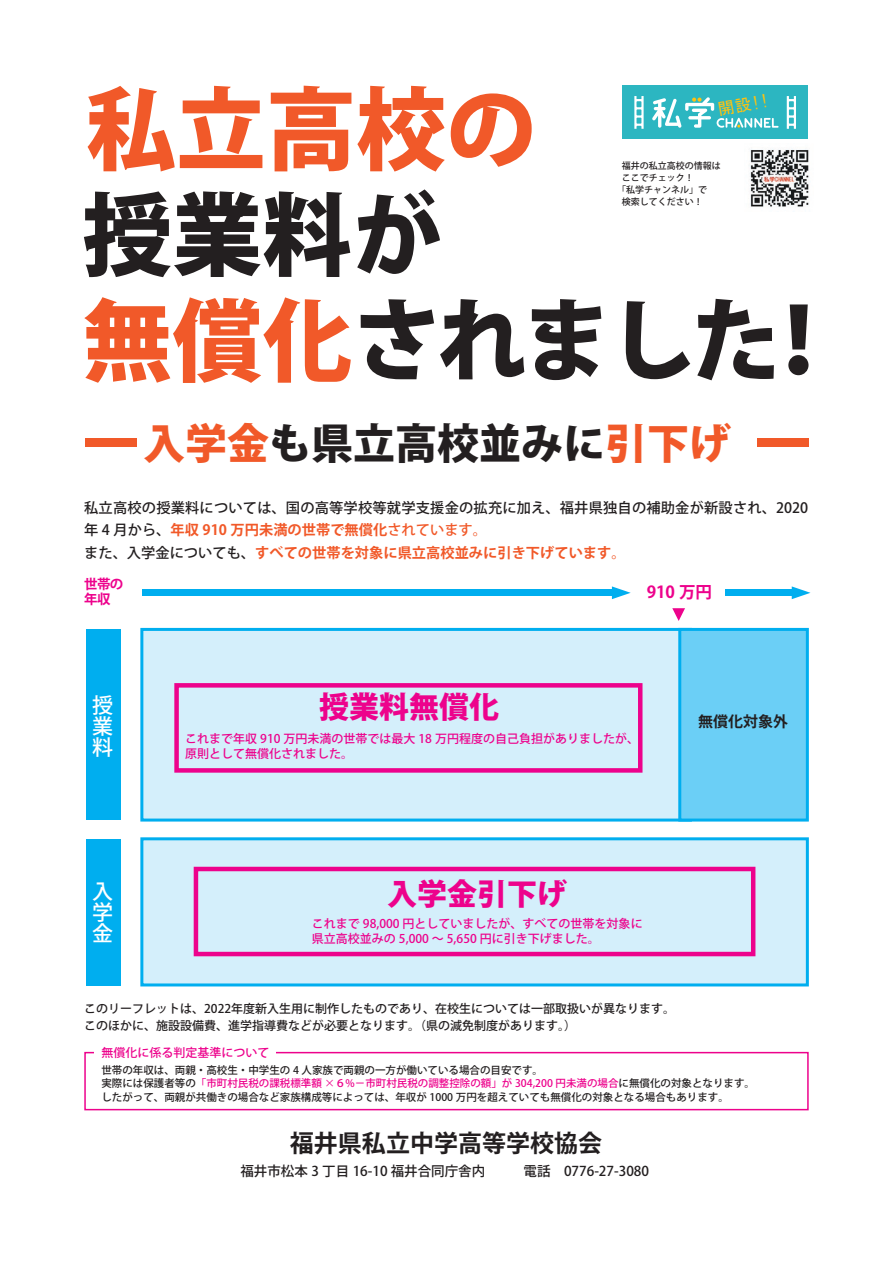
<style>
.page{position:relative;width:893px;height:1263px;background:#fff}
.page>*{position:absolute;margin:0;border:0;box-sizing:border-box;transform-origin:0 0}
.t1{font:800 90px "Koz Go Pro";letter-spacing:-.06em;color:#231f20}
.t2{font:800 90px "Koz Go Pro";color:#f15929}
.t3{font:800 90px "Koz Go Pro";color:#231f20}
.t4{font:800 42px "Koz Go Pro";color:#231f20}
.t5{font:800 30px "Koz Go Pro";color:#ed028c}
.t6{font:700 24px "Koz Go Pro";color:#231f20}
.t7{font:500 21px/21px "Koz Go Pro";color:#fff;text-align:justify}
.t8{font:700 16.5px "Koz Go Pro";color:#ed028c}
.t9{font:16.2px "PA1 Gothic Std Bold 90 ms RKSJ H";color:#fec210}
.t10{font:700 15px "Koz Go Pro";color:#231f20}
.t11{font:500 14.25px/22.5px "Koz Go Pro";letter-spacing:.015em;color:#231f20}
.t12{font:500 13.5px "Koz Go Pro";color:#231f20}
.t13{font:700 13.5px/15px "Koz Go Pro";color:#ed028c}
.t14{font:500 12px/15px "Koz Go Pro";color:#ed028c}
.t15{font:500 12px/17.4px "Koz Go Pro";color:#231f20}
.t16{font:500 10.5px/13.5px "Koz Go Pro";color:#231f20}
.t17{font:500 9px "Koz Go Pro";color:#231f20}
.s1{color:#f15929}
.s2{font-weight:700;color:#f15929}
.s3{font-family:"Koz Go Pr 6 N"}
.s4{color:#ed028c}
.s5{font-weight:400;color:#ed028c}
</style>
<div class="page">
<div style="left:140px;top:628px;width:552px;height:193px;background:#d4effb;border:3px solid #00aeef"></div>
<div style="left:678px;top:628px;width:131px;height:193px;background:#6bcff6;border:3px solid #00aeef"></div>
<div style="left:174px;top:683px;width:468px;height:90px;border:4px solid #ed028c"></div>
<div style="left:140px;top:837px;width:669px;height:149px;background:#d4effb;border:3px solid #00aeef"></div>
<div style="left:86px;top:629px;width:35px;height:191px;background:#00aeef"></div>
<div style="left:86px;top:839px;width:35px;height:146px;background:#00aeef"></div>
<div style="left:142px;top:590px;width:470px;height:6px;background:#00aeef"></div>
<svg style="left:792px;top:586px;width:18px;height:13px"></svg>
<div style="left:725px;top:590px;width:69px;height:6px;background:#00aeef"></div>
<svg style="left:612px;top:586px;width:19px;height:13px"></svg>
<svg style="left:672px;top:608px;width:13px;height:13px"></svg>
<div style="left:194px;top:867px;width:561px;height:89px;border:4px solid #ed028c"></div>
<div style="left:622px;top:85px;width:186px;height:53px;background:#2cb6c1"></div>
<svg style="left:652px;top:97px;width:127px;height:31px"></svg>
<svg style="left:634px;top:96px;width:10px;height:33px"></svg>
<svg style="left:787px;top:96px;width:9px;height:33px"></svg>
<img style="left:750px;top:149px;width:59px;height:58px">
<div style="left:85px;top:438px;width:51px;height:9px;background:#f15929"></div>
<div style="left:757px;top:438px;width:51px;height:9px;background:#f15929"></div>
<div style="left:84px;top:1052px;width:725px;height:58px;border:2px solid #ed028c"></div>
<div style="left:94px;top:1044px;width:182px;height:14px;background:#fff"></div>
<h1 class="t2" style="left:86px;top:71px;width:452px">私立高校の</h1>
<h1 class="t3" style="left:82px;top:177px;width:361px">授業料が</h1>
<h3 class="t9" style="left:717px;top:101px;width:53px;rotate:-10deg">開設!!</h3>
<p class="t17" style="left:622px;top:160px;width:100px">福井の私立高校の情報は</p>
<p class="t17" style="left:622px;top:172px;width:73px">ここでチェック！</p>
<p class="t17" style="left:617px;top:184px;width:91px">「私学チャンネル」で</p>
<p class="t17" style="left:622px;top:196px;width:82px">検索してください！</p>
<h1 class="t1" style="left:82px;top:282px;width:763px"><span class="s1">無償化</span>されました！</h1>
<h2 class="t4" style="left:143px;top:416px;width:590px"><span class="s1">入学金</span>も県立高校並みに<span class="s1">引下げ</span></h2>
<h3 class="t11" style="left:84px;top:497px;width:725px">私立高校の授業料については、国の高等学校等就学支援金の拡充に加え、福井県独自の補助金が新設され、2020年 4 月から、<span class="s2">年収 910 万円未満の世帯で無償化</span><span class="s1">されています。<br></span>また、入学金についても、<span class="s2">すべての世帯を対象に県立高校並みに引き下げています</span><span class="s1">。</span></h3>
<p class="t13" style="left:84px;top:577px;width:41px">世帯の年収</p>
<h3 class="t7" style="left:92px;top:696px;width:22px">授業料</h3>
<h3 class="t7" style="left:92px;top:882px;width:22px">入学金</h3>
<h3 class="t8" style="left:647px;top:581px;width:67px">910 万円</h3>
<h3 class="t5" style="left:319px;top:687px;width:182px">授業料無償化</h3>
<p class="t14" style="left:185px;top:732px;width:455px">これまで年収 910 万円未満の世帯では最大 18 万円程度の自己負担がありましたが、原則として無償化されました。</p>
<h3 class="t10" style="left:698px;top:712px;width:91px">無償化対象外</h3>
<h3 class="t5" style="left:387px;top:874px;width:181px">入学金引下げ</h3>
<p class="t14" style="left:312px;top:917px;width:332px">これまで 98,000 円としていましたが、すべての世帯を対象に県立高校並みの 5,000 ～ 5,650 円に引き下げました。</p>
<p class="t15" style="left:84px;top:1000px;width:592px">このリーフレットは、20<span class="s3">2</span>2年度新入生用に制作したものであり、在校生については一部取扱いが異なります。このほかに、施設設備費、進学指導費などが必要となります。（県の減免制度があります。）</p>
<p class="t14" style="left:101px;top:1045px;width:169px">無償化に係る判定基準について</p>
<p class="t16" style="left:101px;top:1063px;width:655px">世帯の年収は、両親・高校生・中学生の 4 人家族で両親の一方が働いている場合の目安です。<br>実際には保護者等の<span class="s4">「市町村民税の課税標準額</span> <span class="s5">×</span><span class="s4">６%－市町村民税の調整控除の額」が 304,200 円未満の場合</span>に無償化の対象となります。したがって、両親が共働きの場合など家族構成等によっては、年収が 1000 万円を超えていても無償化の対象となる場合もあります。</p>
<h3 class="t6" style="left:290px;top:1128px;width:313px">福井県私立中学高等学校協会</h3>
<p class="t12" style="left:240px;top:1163px;width:246px">福井市松本 3 丁目 16-10 福井合同庁舎内</p>
<p class="t12" style="left:523px;top:1163px;width:127px">電話　0776-27-3080</p>
</div>
